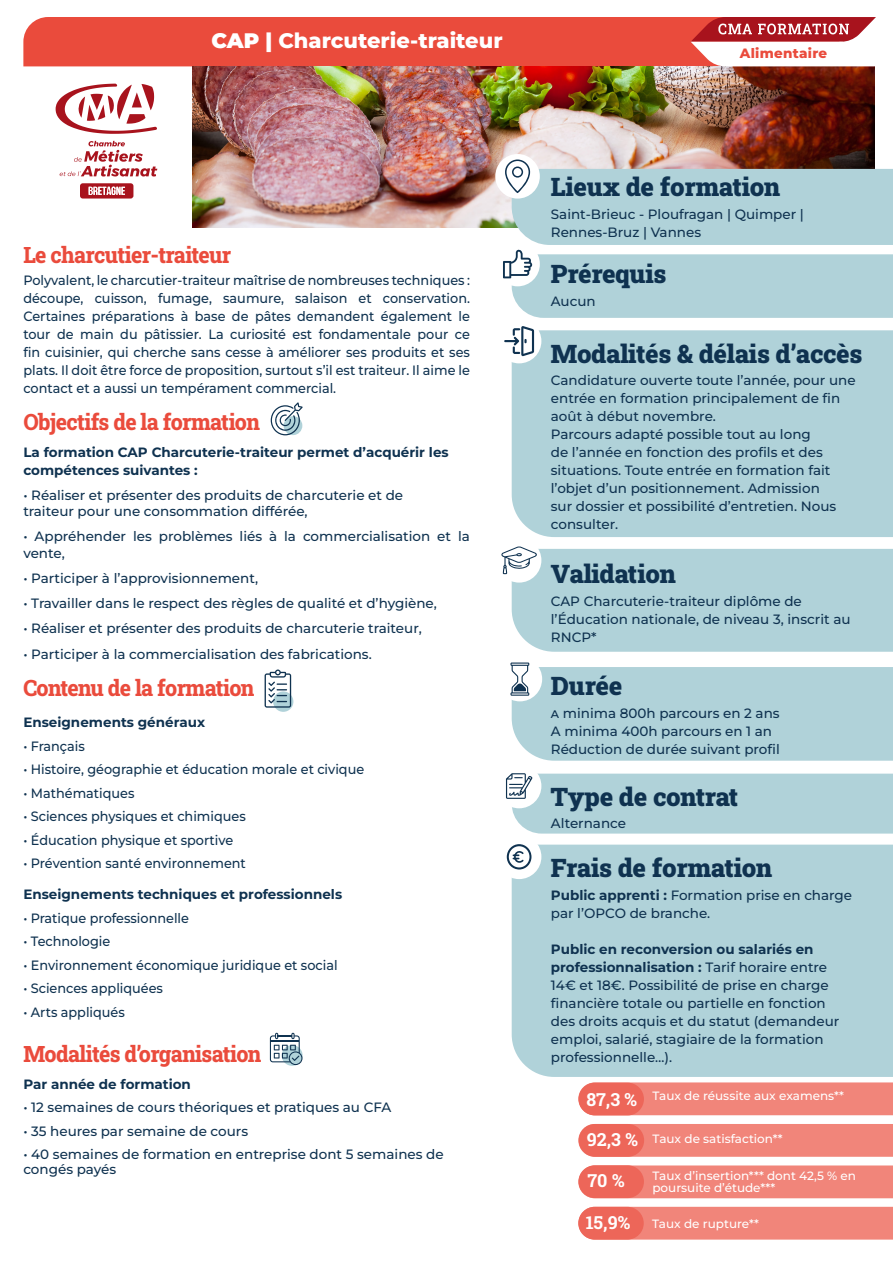
<style>
.page{position:relative;width:893px;height:1263px;background:#fff}
.page>*{position:absolute;margin:0;border:0;box-sizing:border-box;transform-origin:0 0}
.t1{font:900 25.5px "Roboto Slab";letter-spacing:-.01em;color:#0f3250}
.t2{font:800 22.5px "Roboto Slab";letter-spacing:-.03em;color:#ea4b3c;scale:.95 1}
.t3{font:800 21px "Montserrat";color:#fff}
.t4{font:700 18px "Roboto Slab";color:#fff}
.t5{font:500 13.5px/18px "Montserrat";color:#0f3250}
.t6{font:500 13.5px/18px "Montserrat";color:#0f3250;text-align:justify;scale:.95 1}
.t7{font:700 13.5px/18px "Montserrat";color:#0f3250}
.t8{font:800 13.5px "Montserrat";letter-spacing:.02em;color:#ea4b3c}
.t9{font:500 12px/12px "Montserrat";color:#fff}
.s1{font-weight:900}
.s2{font-weight:700}
</style>
<div class="page">
<div style="left:579px;top:1165px;width:314px;height:33px;background:#f1857a"></div>
<div style="left:578px;top:1165px;width:66px;height:33px;background:#ed6659;border-radius:16px"></div>
<div style="left:578px;top:1124px;width:315px;height:33px;background:#f1857a"></div>
<div style="left:579px;top:1124px;width:65px;height:33px;background:#ed6659;border-radius:16px"></div>
<div style="left:581px;top:1082px;width:312px;height:33px;background:#f1857a"></div>
<div style="left:578px;top:1083px;width:66px;height:32px;background:#ed6659;border-radius:16px"></div>
<div style="left:578px;top:1207px;width:315px;height:32px;background:#f1857a"></div>
<div style="left:578px;top:1207px;width:66px;height:32px;background:#ed6659;border-radius:16px"></div>
<img style="left:192px;top:67px;width:683px;height:160px">
<svg style="left:271px;top:402px;width:32px;height:33px"></svg>
<svg style="left:282px;top:1045px;width:21px;height:21px"></svg>
<svg style="left:270px;top:1033px;width:32px;height:32px"></svg>
<svg style="left:273px;top:691px;width:20px;height:21px"></svg>
<svg style="left:265px;top:669px;width:26px;height:39px"></svg>
<svg style="left:56px;top:84px;width:101px;height:50px"></svg>
<svg style="left:59px;top:141px;width:98px;height:36px"></svg>
<svg style="left:80px;top:183px;width:53px;height:16px"></svg>
<svg style="left:501px;top:546px;width:392px;height:106px;background:#b5d5db"></svg>
<svg style="left:510px;top:662px;width:383px;height:99px;background:#b6d5db"></svg>
<svg style="left:506px;top:773px;width:387px;height:60px;background:#b3d3da"></svg>
<div style="left:512px;top:845px;width:381px;height:232px;background:#b0d2d9"></div>
<div style="left:497px;top:834px;width:44px;height:45px;background:#fff;border-radius:50%"></div>
<svg style="left:507px;top:844px;width:24px;height:25px"></svg>
<div style="left:512px;top:330px;width:381px;height:207px;background:#b0d2d9"></div>
<div style="left:497px;top:319px;width:44px;height:44px;background:#fff;border-radius:50%"></div>
<svg style="left:504px;top:326px;width:30px;height:30px"></svg>
<div style="left:495px;top:154px;width:45px;height:45px;background:#fff;border-radius:50%"></div>
<svg style="left:503px;top:159px;width:390px;height:159px;background:#b8d2d7"></svg>
<svg style="left:23px;top:17px;width:853px;height:49px;background:#e75c51"></svg>
<p class="t3" style="left:211px;top:25px;width:293px"><span class="s1">CAP |</span> Charcuterie-traiteur</p>
<p class="t2" style="left:23px;top:239px;width:220px">Le charcutier-traiteur</p>
<p class="t6" style="left:23px;top:271px;width:472px">Polyvalent, le charcutier-traiteur maîtrise de nombreuses techniques : découpe, cuisson, fumage, saumure, salaison et conservation.<br>Certaines préparations à base de pâtes demandent également le tour de main du pâtissier. La curiosité est fondamentale pour ce fin cuisinier, qui cherche sans cesse à améliorer ses produits et ses plats. Il doit être force de proposition, surtout s’il est traiteur. Il aime le contact et a aussi un tempérament commercial.</p>
<p class="t2" style="left:23px;top:406px;width:251px">Objectifs de la formation</p>
<p class="t7" style="left:23px;top:442px;width:427px">La formation CAP Charcuterie-traiteur permet d’acquérir les compétences suivantes :</p>
<p class="t5" style="left:23px;top:486px;width:381px;line-height:16.5px">• Réaliser et présenter des produits de charcuterie et de traiteur pour une consommation différée,</p>
<p class="t5" style="left:23px;top:527px;width:448px;line-height:16.5px">• Appréhender les problèmes liés à la commercialisation et la vente,</p>
<p class="t5" style="left:23px;top:568px;width:236px">• Participer à l’approvisionnement,</p>
<p class="t5" style="left:23px;top:593px;width:415px">• Travailler dans le respect des règles de qualité et d’hygiène,</p>
<p class="t5" style="left:23px;top:618px;width:400px">• Réaliser et présenter des produits de charcuterie traiteur,</p>
<p class="t5" style="left:23px;top:645px;width:350px">• Participer à la commercialisation des fabrications.</p>
<p class="t2" style="left:23px;top:672px;width:245px">Contenu de la formation</p>
<p class="t7" style="left:23px;top:713px;width:183px">Enseignements généraux</p>
<p class="t6" style="left:23px;top:736px;width:66px">• Français</p>
<p class="t6" style="left:23px;top:760px;width:360px">• Histoire, géographie et éducation morale et civique</p>
<p class="t6" style="left:23px;top:783px;width:118px">• Mathématiques</p>
<p class="t6" style="left:23px;top:807px;width:236px">• Sciences physiques et chimiques</p>
<p class="t6" style="left:23px;top:830px;width:222px">• Éducation physique et sportive</p>
<p class="t6" style="left:23px;top:854px;width:236px">• Prévention santé environnement</p>
<p class="t7" style="left:23px;top:885px;width:320px">Enseignements techniques et professionnels</p>
<p class="t6" style="left:23px;top:908px;width:176px">• Pratique professionnelle</p>
<p class="t6" style="left:23px;top:932px;width:93px">• Technologie</p>
<p class="t6" style="left:23px;top:955px;width:332px">• Environnement économique juridique et social</p>
<p class="t6" style="left:23px;top:979px;width:149px">• Sciences appliquées</p>
<p class="t6" style="left:23px;top:1002px;width:108px">• Arts appliqués</p>
<p class="t2" style="left:23px;top:1039px;width:252px">Modalités d’organisation</p>
<p class="t7" style="left:23px;top:1074px;width:169px">Par année de formation</p>
<p class="t5" style="left:23px;top:1098px;width:370px">• 12 semaines de cours théoriques et pratiques au CFA</p>
<p class="t5" style="left:23px;top:1121px;width:226px">• 35 heures par semaine de cours</p>
<p class="t5" style="left:23px;top:1146px;width:422px;line-height:15px">• 40 semaines de formation en entreprise dont 5 semaines de congés payés</p>
<p class="t8" style="left:740px;top:44px;width:89px">Alimentaire</p>
<p class="t1" style="left:551px;top:169px;width:231px">Lieux de formation</p>
<p class="t5" style="left:551px;top:204px;width:255px">Saint-Brieuc - Ploufragan | Quimper |</p>
<p class="t5" style="left:551px;top:222px;width:152px">Rennes-Bruz | Vannes</p>
<p class="t1" style="left:551px;top:257px;width:117px">Prérequis</p>
<p class="t5" style="left:551px;top:292px;width:46px">Aucun</p>
<p class="t1" style="left:551px;top:336px;width:313px">Modalités &amp; délais d’accès</p>
<p class="t5" style="left:551px;top:371px;width:306px">Candidature ouverte toute l’année, pour une entrée en formation principalement de fin août à début novembre.</p>
<p class="t5" style="left:551px;top:425px;width:287px">Parcours adapté possible tout au long<br>de l’année en fonction des profils et des situations. Toute entrée en formation fait l’objet d’un positionnement. Admission sur dossier et possibilité d’entretien. Nous consulter.</p>
<p class="t1" style="left:551px;top:556px;width:126px">Validation</p>
<p class="t5" style="left:551px;top:591px;width:301px">CAP Charcuterie-traiteur diplôme de l’Éducation nationale, de niveau 3, inscrit au<br>RNCP*</p>
<p class="t1" style="left:551px;top:668px;width:73px">Durée</p>
<p class="t5" style="left:551px;top:703px;width:230px">A minima 800h parcours en 2 ans</p>
<p class="t5" style="left:551px;top:721px;width:223px">A minima 400h parcours en 1 an</p>
<p class="t5" style="left:551px;top:739px;width:230px">Réduction de durée suivant profil</p>
<p class="t1" style="left:551px;top:779px;width:189px">Type de contrat</p>
<p class="t5" style="left:551px;top:814px;width:77px">Alternance</p>
<p class="t1" style="left:551px;top:851px;width:223px">Frais de formation</p>
<p class="t5" style="left:551px;top:885px;width:303px"><span class="s2">Public apprenti :</span> Formation prise en charge par l’OPCO de branche.</p>
<p class="t5" style="left:551px;top:939px;width:290px"><span class="s2">Public en reconversion ou salariés en professionnalisation :</span> Tarif horaire entre 14€ et 18€. Possibilité de prise en charge financière totale ou partielle en fonction des droits acquis et du statut (demandeur emploi, salarié, stagiaire de la formation professionnelle…).</p>
<p class="t4" style="left:586px;top:1087px;width:52px">87,3 %</p>
<p class="t4" style="left:587px;top:1127px;width:53px">92,3 %</p>
<p class="t4" style="left:588px;top:1168px;width:38px">70 %</p>
<p class="t4" style="left:586px;top:1210px;width:46px">15,9%</p>
<p class="t9" style="left:652px;top:1089px;width:193px">Taux de réussite aux examens**</p>
<p class="t9" style="left:653px;top:1132px;width:131px">Taux de satisfaction**</p>
<p class="t9" style="left:652px;top:1169px;width:205px">Taux d’insertion*** dont 42,5 % en poursuite d’étude***</p>
<p class="t9" style="left:652px;top:1217px;width:108px">Taux de rupture**</p>
</div>
